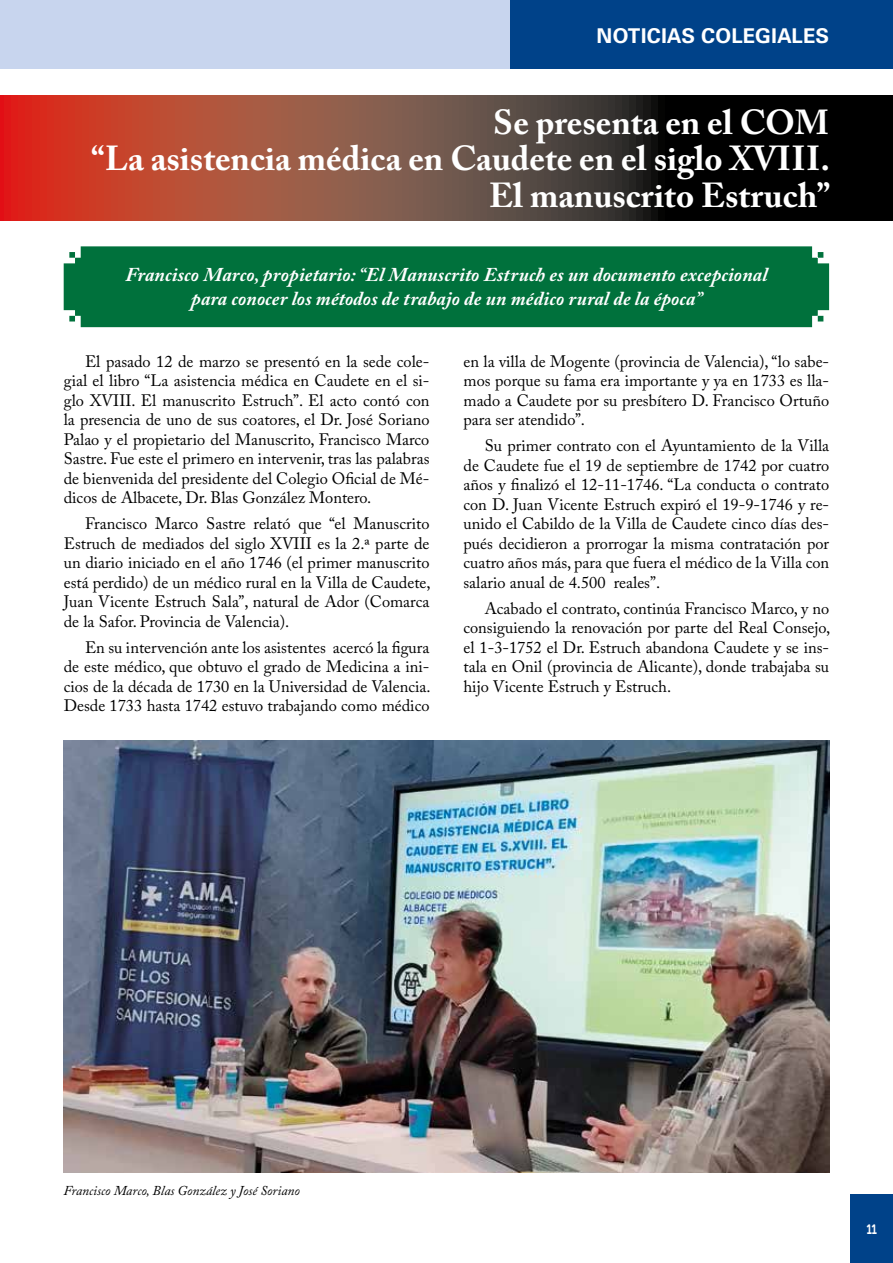
<style>
.page{position:relative;width:893px;height:1263px;background:#fff}
.page>*{position:absolute;margin:0;border:0;box-sizing:border-box;transform-origin:0 0}
.t1{font:700 34.5px/36.8px "Adobe Caslon Pro";color:#fff;text-align:right}
.t2{font:700 21px "Audi Sans";letter-spacing:.01em;color:#fff}
.t3{font:italic 700 19.5px/24px "Adobe Caslon Pro";letter-spacing:.01em;color:#fff;text-align:center}
.t4{font:16.5px/19.5px "Adobe Caslon Pro";color:#000;text-align:justify}
.t5{font:italic 13.5px "Adobe Caslon Pro";color:#000}
.t6{font:700 13.5px "Toyota Display";color:#fff;scale:.7 1}
</style>
<div class="page">
<div style="left:0;top:0;width:893px;height:68px;background:#c8d5ee"></div>
<svg style="left:0;top:96px;width:893px;height:125px;background:#68352a"></svg>
<div style="left:850px;top:1195px;width:43px;height:68px;background:#004289"></div>
<div style="left:64px;top:246px;width:765px;height:81px;background:#00713c"></div>
<img style="left:64px;top:741px;width:765px;height:431px">
<div style="left:510px;top:0;width:383px;height:68px;background:#004289"></div>
<p class="t2" style="left:597px;top:23px;width:234px">NOTICIAS COLEGIALES</p>
<h1 class="t1" style="left:91px;top:103px;width:740px">Se presenta en el COM<br>“La asistencia médica en Caudete en el siglo XVIII.<br>El manuscrito Estruch”</h1>
<p class="t3" style="left:125px;top:263px;width:644px">Francisco Marco, propietario: “El Manuscrito Estruch es un documento excepcional para conocer los métodos de trabajo de un médico rural de la época”</p>
<p class="t4" style="left:64px;top:351px;width:367px;text-indent:21px">El pasado 12 de marzo se presentó en la sede cole&shy;gial el libro “La asistencia médica en Caudete en el si&shy;glo XVIII. El manuscrito Estruch”. El acto contó con la presencia de uno de sus coatores, el Dr. José Soriano Palao y el propietario del Manuscrito, Francisco Marco Sastre. Fue este el primero en intervenir, tras las palabras de bienvenida del presidente del Colegio Oficial de Mé&shy;dicos de Albacete, Dr. Blas González Montero.</p>
<p class="t4" style="left:64px;top:514px;width:368px;text-indent:21px">Francisco Marco Sastre relató que “el Manuscrito Estruch de mediados del siglo XVIII es la 2.ª parte de un diario iniciado en el año 1746 (el primer manuscrito está perdido) de un médico rural en la Villa de Caudete, Juan Vicente Estruch Sala”, natural de Ador (Comarca de la Safor. Provincia de Valencia).</p>
<p class="t4" style="left:64px;top:637px;width:368px;text-indent:21px">En su intervención ante los asistentes acercó la figura de este médico, que obtuvo el grado de Medicina a ini&shy;cios de la década de 1730 en la Universidad de Valencia.<br>Desde 1733 hasta 1742 estuvo trabajando como médico</p>
<p class="t4" style="left:463px;top:351px;width:367px">en la villa de Mogente (provincia de Valencia), “lo sabe&shy;mos porque su fama era importante y ya en 1733 es lla&shy;mado a Caudete por su presbítero D. Francisco Ortuño para ser atendido”.</p>
<p class="t4" style="left:463px;top:436px;width:367px;text-indent:21px">Su primer contrato con el Ayuntamiento de la Villa de Caudete fue el 19 de septiembre de 1742 por cuatro años y finalizó el 12-11-1746. “La conducta o contrato con D. Juan Vicente Estruch expiró el 19-9-1746 y re&shy;unido el Cabildo de la Villa de Caudete cinco días des&shy;pués decidieron a prorrogar la misma contratación por cuatro años más, para que fuera el médico de la Villa con salario anual de 4.500 reales”.</p>
<p class="t4" style="left:463px;top:598px;width:368px;text-indent:21px">Acabado el contrato, continúa Francisco Marco, y no consiguiendo la renovación por parte del Real Consejo, el 1-3-1752 el Dr. Estruch abandona Caudete y se ins&shy;tala en Onil (provincia de Alicante), donde trabajaba su hijo Vicente Estruch y Estruch.</p>
<p class="t5" style="left:63px;top:1182px;width:238px">Francisco Marco, Blas González y José Soriano</p>
<p class="t6" style="left:866px;top:1220px;width:17px">11</p>
</div>
